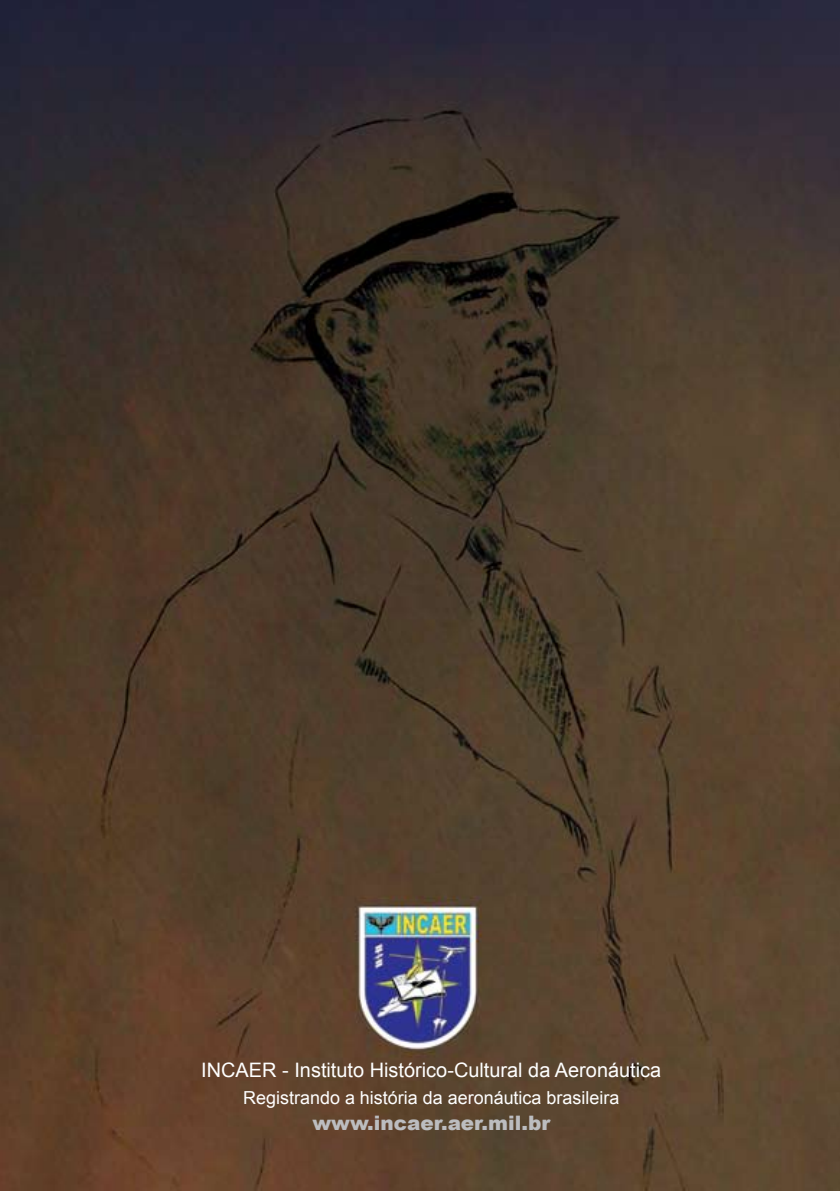
<style>
.page{position:relative;width:840px;height:1191px;background:#fff}
.page>*{position:absolute;margin:0;border:0;box-sizing:border-box;transform-origin:0 0}
.t1{font:20px "Arial";color:#fff}
.t2{font:900 20px "Arial";color:#bcbdc0}
.t3{font:18px "Arial";color:#fff}
</style>
<div class="page">
<img style="left:0;top:0;width:839px;height:1191px">
<p class="t1" style="left:201px;top:1056px;width:461px">INCAER - Instituto Histórico-Cultural da Aeronáutica</p>
<p class="t3" style="left:243px;top:1085px;width:377px">Registrando a história da aeronáutica brasileira</p>
<p class="t2" style="left:312px;top:1108px;width:239px">www.incaer.aer.mil.br</p>
</div>
